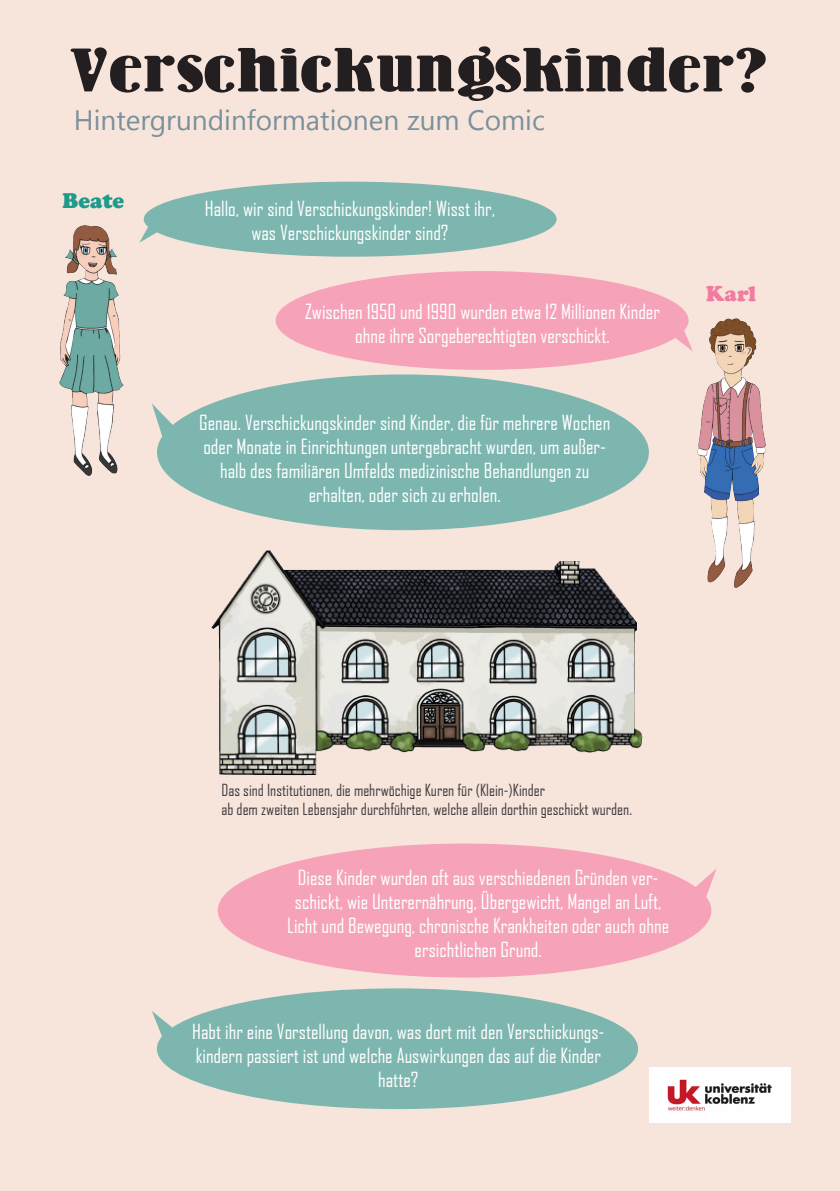
<style>
.page{position:relative;width:840px;height:1191px;background:#fff}
.page>*{position:absolute;margin:0;border:0;box-sizing:border-box;transform-origin:0 0}
.t1{font:900 58px "Wooden Nickel";color:#231f20}
.t2{font:28px "Segoe UI Emoji";color:#7a909b}
.t3{font:900 22px "Cooper";color:#1f9b8c}
.t4{font:900 22px "Cooper";color:#f27b9f}
.t5{font:20px/24px "Agency FB";color:#fff;text-align:center}
.t6{font:16px "Agency FB";color:#423e40}
</style>
<div class="page">
<div style="left:0;top:1px;width:838px;height:1190px;background:#f7e5dc"></div>
<svg style="left:139px;top:182px;width:417px;height:75px"></svg>
<svg style="left:275px;top:271px;width:417px;height:99px;fill:#f6a3ba"></svg>
<svg style="left:152px;top:374px;width:496px;height:156px;fill:#7db6af"></svg>
<svg style="left:218px;top:843px;width:498px;height:134px;fill:#f6a3ba"></svg>
<svg style="left:152px;top:988px;width:485px;height:121px;fill:#7db6af"></svg>
<img style="left:59px;top:225px;width:64px;height:250px">
<img style="left:697px;top:318px;width:67px;height:269px">
<img style="left:211px;top:550px;width:431px;height:225px">
<img style="left:649px;top:1067px;width:141px;height:56px">
<p class="t1" style="left:69px;top:32px;width:699px">Verschickungskinder?</p>
<p class="t2" style="left:74px;top:103px;width:53px">★■▼</p>
<p class="t2" style="left:176px;top:103px;width:97px">◆■ ■□</p>
<p class="t2" style="left:320px;top:103px;width:117px">▼□■ ■ ◆</p>
<p class="t3" style="left:63px;top:187px;width:63px">Beate</p>
<p class="t5" style="left:205px;top:196px;width:292px">Hallo, wir sind Verschickungskinder! Wisst ihr,</p>
<p class="t5" style="left:251px;top:220px;width:199px">was Verschickungskinder sind?</p>
<p class="t5" style="left:305px;top:299px;width:356px">Zwischen 1950 und 1990 wurden etwa 12 Millionen Kinder</p>
<p class="t5" style="left:355px;top:323px;width:256px">ohne ihre Sorgeberechtigten verschickt.</p>
<p class="t5" style="left:199px;top:410px;width:412px">Genau. Verschickungskinder sind Kinder, die für mehrere Wochen</p>
<p class="t5" style="left:203px;top:434px;width:404px">oder Monate in Einrichtungen untergebracht wurden, um außer&shy;halb des familiären Umfelds medizinische Behandlungen zu erhalten, oder sich zu erholen.</p>
<p class="t4" style="left:705px;top:281px;width:52px">Karl</p>
<p class="t6" style="left:221px;top:780px;width:325px">Das sind Institutionen, die mehrwöchige Kuren für (Klein-)Kinder</p>
<p class="t6" style="left:221px;top:799px;width:412px">ab dem zweiten Lebensjahr durchführten, welche allein dorthin geschickt wurden.</p>
<p class="t5" style="left:287px;top:865px;width:383px">Diese Kinder wurden oft aus verschiedenen Gründen ver&shy;schickt, wie Unterernährung, Übergewicht, Mangel an Luft, Licht und Bewegung, chronische Krankheiten oder auch ohne ersichtlichen Grund.</p>
<p class="t5" style="left:192px;top:1018px;width:413px">Habt ihr eine Vorstellung davon, was dort mit den Verschickungs&shy;kindern passiert ist und welche Auswirkungen das auf die Kinder hatte?</p>
</div>
